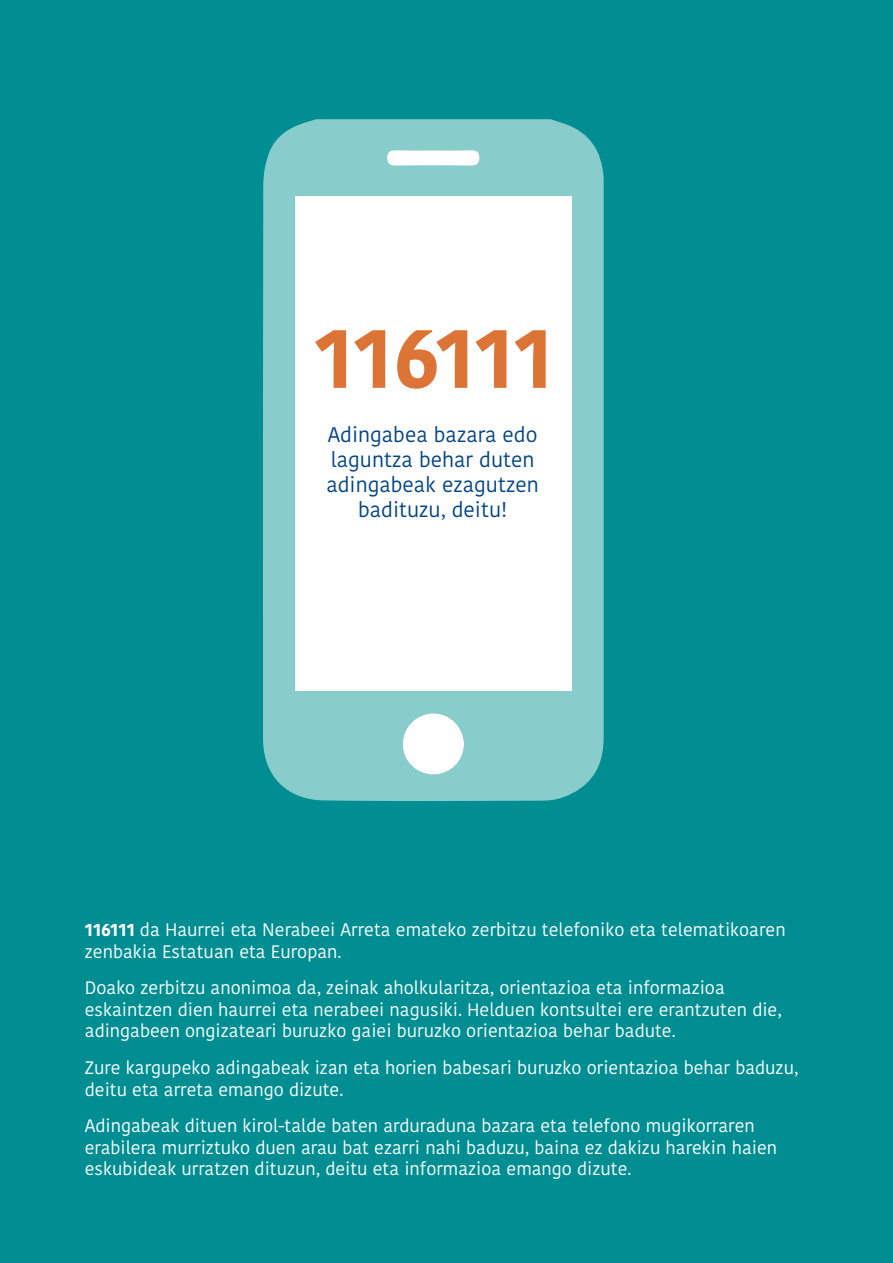
<style>
.page{position:relative;width:893px;height:1263px;background:#008e92}
.page>*{position:absolute;margin:0;border:0;box-sizing:border-box;transform-origin:0 0}
.t1{font:700 85.8px "Kohinoor Bangla";color:#dc7435}
.t2{font:21px/25.2px "Kohinoor Bangla";color:#048;text-align:center}
.t3{font:18px/21.6px "Kohinoor Bangla";color:#fff}
.s1{font-weight:700}
</style>
<div class="page">
<div style="left:263px;top:119px;width:341px;height:682px;background:#8cc"></div>
<div style="left:295px;top:197px;width:277px;height:494px;background:#fff"></div>
<div style="left:402px;top:713px;width:62px;height:62px;background:#fff;border-radius:50%"></div>
<svg style="left:387px;top:150px;width:93px;height:16px"></svg>
<h1 class="t1" style="left:315px;top:282px;width:240px">116111</h1>
<p class="t2" style="left:326px;top:421px;width:214px">Adingabea bazara edo laguntza behar duten adingabeak ezagutzen badituzu, deitu!</p>
<p class="t3" style="left:85px;top:918px;width:702px"><span class="s1">116111</span> da Haurrei eta Nerabeei Arreta emateko zerbitzu telefoniko eta telematikoaren zenbakia Estatuan eta Europan.</p>
<p class="t3" style="left:85px;top:977px;width:698px">Doako zerbitzu anonimoa da, zeinak aholkularitza, orientazioa eta informazioa eskaintzen dien haurrei eta nerabeei nagusiki. Helduen kontsultei ere erantzuten die, adingabeen ongizateari buruzko gaiei buruzko orientazioa behar badute.</p>
<p class="t3" style="left:85px;top:1056px;width:715px">Zure kargupeko adingabeak izan eta horien babesari buruzko orientazioa behar baduzu, deitu eta arreta emango dizute.</p>
<p class="t3" style="left:85px;top:1115px;width:694px">Adingabeak dituen kirol-talde baten arduraduna bazara eta telefono mugikorraren erabilera murriztuko duen arau bat ezarri nahi baduzu, baina ez dakizu harekin haien eskubideak urratzen dituzun, deitu eta informazioa emango dizute.</p>
</div>
